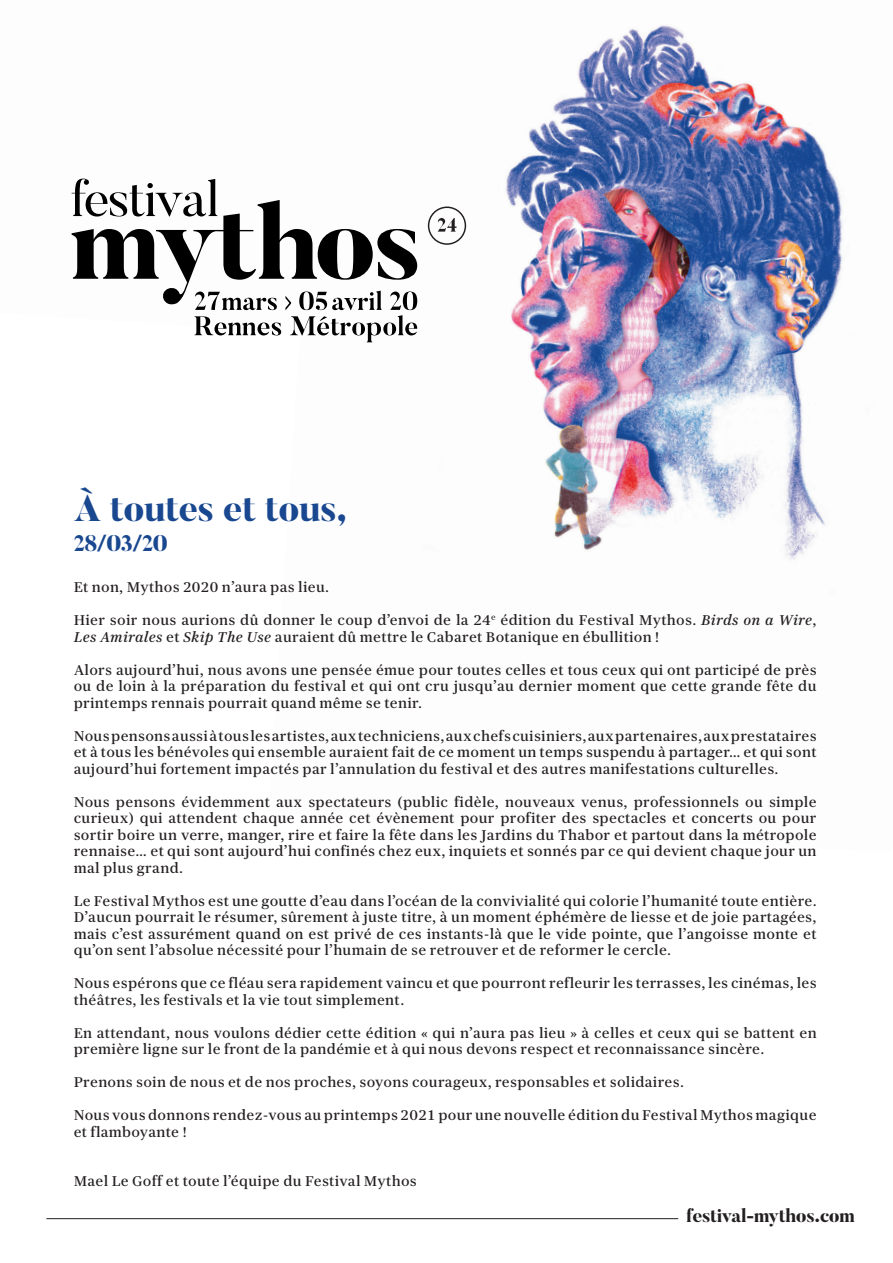
<style>
.page{position:relative;width:893px;height:1263px;background:#fff}
.page>*{position:absolute;margin:0;border:0;box-sizing:border-box;transform-origin:0 0}
.t1{font:800 37.5px "Butler";letter-spacing:-.02em;color:#194890}
.t2{font:800 22.5px "Butler";color:#194890}
.t3{font:800 18.9px "Butler";letter-spacing:-.02em;color:#231f20}
.t4{font:14.25px/16.5px "Bosch Serif";letter-spacing:.02em;color:#231f20}
.s1{font-style:italic}
</style>
<div class="page">
<img style="left:366px;top:25px;width:477px;height:535px">
<svg style="left:72px;top:179px;width:348px;height:163px"></svg>
<svg style="left:428px;top:207px;width:38px;height:38px"></svg>
<hr style="left:46px;top:1218px;width:632px;height:1px;background:#231f20">
<h1 class="t1" style="left:74px;top:484px;width:275px">À toutes et tous,</h1>
<h2 class="t2" style="left:74px;top:529px;width:96px">28/03/20</h2>
<p class="t4" style="left:74px;top:579px;width:257px">Et non, Mythos 2020 n’aura pas lieu.</p>
<p class="t4" style="left:74px;top:612px;width:744px">Hier soir nous aurions dû donner le coup d’envoi de la 24<sup>e</sup> édition du Festival Mythos. <span class="s1">Birds on a Wire</span>,<br><span class="s1">Les Amirales</span> et <span class="s1">Skip The Use</span> auraient dû mettre le Cabaret Botanique en ébullition !</p>
<p class="t4" style="left:74px;top:662px;width:744px;text-align:justify">Alors aujourd’hui, nous avons une pensée émue pour toutes celles et tous ceux qui ont participé de près ou de loin à la préparation du festival et qui ont cru jusqu’au dernier moment que cette grande fête du printemps rennais pourrait quand même se tenir.</p>
<p class="t4" style="left:74px;top:728px;width:744px;text-align:justify">Nous pensons aussi à tous les artistes, aux techniciens, aux chefs cuisiniers, aux partenaires, aux prestataires et à tous les bénévoles qui ensemble auraient fait de ce moment un temps suspendu à partager… et qui sont aujourd’hui fortement impactés par l’annulation du festival et des autres manifestations culturelles.</p>
<p class="t4" style="left:74px;top:794px;width:744px;text-align:justify">Nous pensons évidemment aux spectateurs (public fidèle, nouveaux venus, professionnels ou simple curieux) qui attendent chaque année cet évènement pour profiter des spectacles et concerts ou pour sortir boire un verre, manger, rire et faire la fête dans les Jardins du Thabor et partout dans la métropole rennaise… et qui sont aujourd’hui confinés chez eux, inquiets et sonnés par ce qui devient chaque jour un mal plus grand.</p>
<p class="t4" style="left:74px;top:893px;width:744px;text-align:justify">Le Festival Mythos est une goutte d’eau dans l’océan de la convivialité qui colorie l’humanité toute entière.<br>D’aucun pourrait le résumer, sûrement à juste titre, à un moment éphémère de liesse et de joie partagées, mais c’est assurément quand on est privé de ces instants-là que le vide pointe, que l’angoisse monte et qu’on sent l’absolue nécessité pour l’humain de se retrouver et de reformer le cercle.</p>
<p class="t4" style="left:74px;top:975px;width:744px">Nous espérons que ce fléau sera rapidement vaincu et que pourront refleurir les terrasses, les cinémas, les théâtres, les festivals et la vie tout simplement.</p>
<p class="t4" style="left:74px;top:1025px;width:744px">En attendant, nous voulons dédier cette édition « qui n’aura pas lieu » à celles et ceux qui se battent en première ligne sur le front de la pandémie et à qui nous devons respect et reconnaissance sincère.</p>
<p class="t4" style="left:74px;top:1074px;width:612px">Prenons soin de nous et de nos proches, soyons courageux, responsables et solidaires.</p>
<p class="t4" style="left:74px;top:1107px;width:744px">Nous vous donnons rendez-vous au printemps 2021 pour une nouvelle édition du Festival Mythos magique et flamboyante !</p>
<p class="t4" style="left:74px;top:1173px;width:345px">Mael Le Goff et toute l’équipe du Festival Mythos</p>
<h3 class="t3" style="left:686px;top:1204px;width:170px">festival-mythos.com</h3>
</div>
